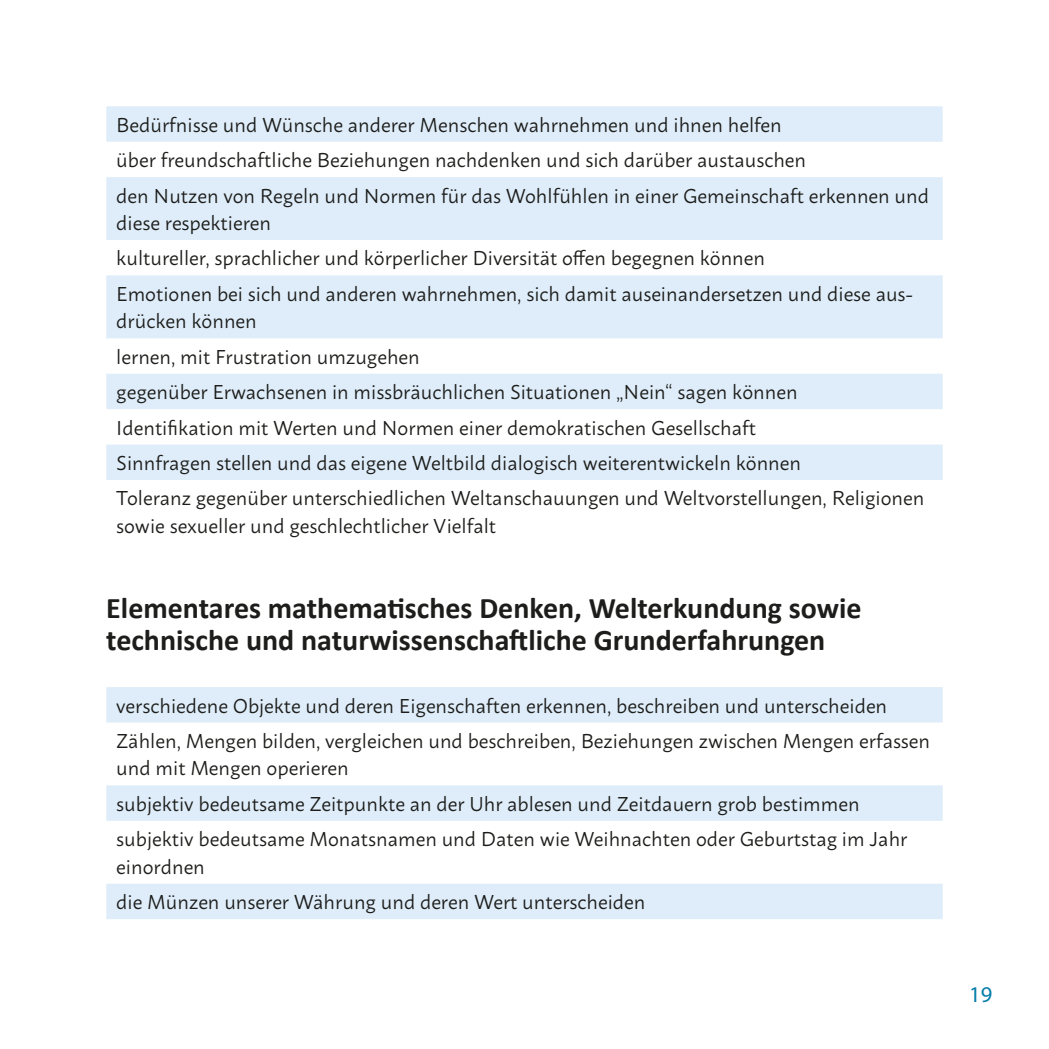
<style>
.page{position:relative;width:1049px;height:1049px;background:#fff}
.page>*{position:absolute;margin:0;border:0;box-sizing:border-box;transform-origin:0 0}
.t1{font:700 30px/32.5px "Calibri";color:#1d1d1b}
.t2{font:22.5px "Myriad Pro";color:#047daa}
.Fließtext_Aufzählung{font:20px/27.5px "Macho";color:#1d1d1b}
</style>
<div class="page">
<svg style="left:106px;top:106px;width:837px;height:374px;fill:#deedf9"></svg>
<svg style="left:106px;top:687px;width:837px;height:232px"></svg>
<p class="Fließtext_Aufzählung" style="left:116px;top:109px;width:667px">Bedürfnisse und Wünsche anderer Menschen wahrnehmen und ihnen helfen</p>
<p class="Fließtext_Aufzählung" style="left:116px;top:144px;width:691px">über freundschaftliche Beziehungen nachdenken und sich darüber austauschen</p>
<p class="Fließtext_Aufzählung" style="left:116px;top:180px;width:814px">den Nutzen von Regeln und Normen für das Wohlfühlen in einer Gemeinschaft erkennen und diese respektieren</p>
<p class="Fließtext_Aufzählung" style="left:116px;top:243px;width:650px">kultureller, sprachlicher und körperlicher Diversität offen begegnen können</p>
<p class="Fließtext_Aufzählung" style="left:116px;top:278px;width:798px">Emotionen bei sich und anderen wahrnehmen, sich damit auseinandersetzen und diese aus&shy;drücken können</p>
<p class="Fließtext_Aufzählung" style="left:116px;top:341px;width:305px">lernen, mit Frustration umzugehen</p>
<p class="Fließtext_Aufzählung" style="left:116px;top:376px;width:683px">gegenüber Erwachsenen in missbräuchlichen Situationen „Nein“ sagen können</p>
<p class="Fließtext_Aufzählung" style="left:116px;top:412px;width:641px">Identifikation mit Werten und Normen einer demokratischen Gesellschaft</p>
<p class="Fließtext_Aufzählung" style="left:116px;top:447px;width:686px">Sinnfragen stellen und das eigene Weltbild dialogisch weiterentwickeln können</p>
<p class="Fließtext_Aufzählung" style="left:116px;top:482px;width:810px">Toleranz gegenüber unterschiedlichen Weltanschauungen und Weltvorstellungen, Religionen sowie sexueller und geschlechtlicher Vielfalt</p>
<p class="t1" style="left:106px;top:591px;width:757px">Elementares mathematisches Denken, Welterkundung sowie technische und naturwissenschaftliche Grunderfahrungen</p>
<p class="Fließtext_Aufzählung" style="left:116px;top:690px;width:772px">verschiedene Objekte und deren Eigenschaften erkennen, beschreiben und unterscheiden</p>
<p class="Fließtext_Aufzählung" style="left:116px;top:725px;width:815px">Zählen, Mengen bilden, vergleichen und beschreiben, Beziehungen zwischen Mengen erfassen und mit Mengen operieren</p>
<p class="Fließtext_Aufzählung" style="left:116px;top:788px;width:745px">subjektiv bedeutsame Zeitpunkte an der Uhr ablesen und Zeitdauern grob bestimmen</p>
<p class="Fließtext_Aufzählung" style="left:116px;top:823px;width:793px">subjektiv bedeutsame Monatsnamen und Daten wie Weihnachten oder Geburtstag im Jahr einordnen</p>
<p class="Fließtext_Aufzählung" style="left:116px;top:886px;width:531px">die Münzen unserer Währung und deren Wert unterscheiden</p>
<p class="t2" style="left:969px;top:980px;width:25px">19</p>
</div>
